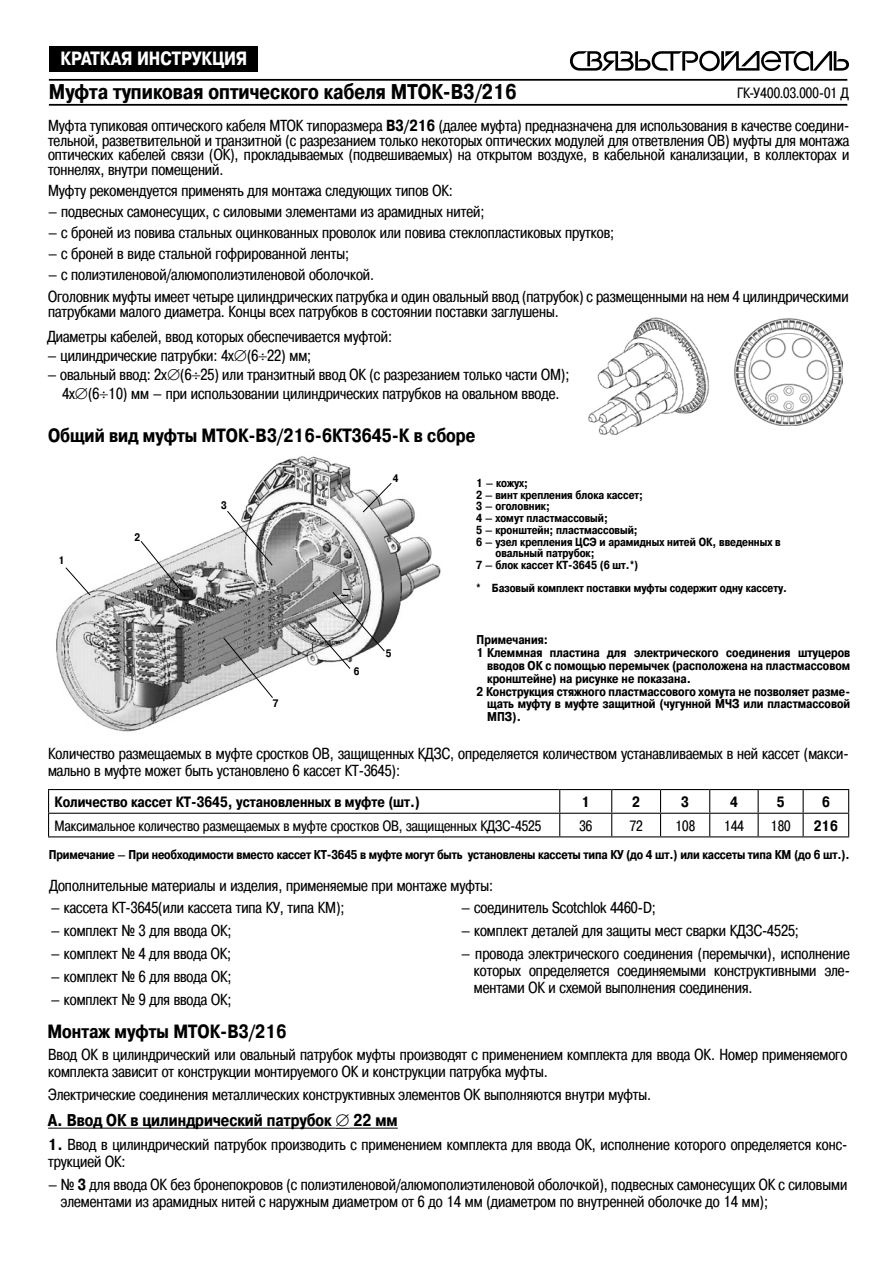
<style>
.page{position:relative;width:893px;height:1263px;background:#fff}
.page>*{position:absolute;margin:0;border:0;box-sizing:border-box;transform-origin:0 0}
.t1{font:700 21.3px "Pragmatica Cond C";color:#000}
.текст{font:700 19.2px "Pragmatica Cond C";color:#000}
.t2{font:700 19.2px "Pragmatica Cond C";color:#fff}
.t3{font:700 17.1px "Pragmatica Cond C";color:#000}
.текст-2{font:16.05px/17.1px "Pragmatica Cond C";color:#000}
.t4{font:14.85px "Pragmatica Cond C";color:#000}
.t5{font:700 14.85px "Pragmatica Cond C";color:#000}
.текст-3{font:700 12.75px/12.8px "Pragmatica Cond C";color:#000;text-align:justify}
.Podpis{font:700 11.7px/11.7px "Pragmatica Cond C";color:#000}
.текст-4{font:700 10.95px "Pragmatica Cond C";color:#000}
.s1{font-weight:700}
</style>
<div class="page">
<img style="left:56px;top:456px;width:385px;height:276px">
<img style="left:588px;top:317px;width:122px;height:118px">
<div style="left:50px;top:46px;width:208px;height:25px;background:#000"></div>
<hr style="left:49px;top:104px;width:798px;height:2px;background:#000">
<hr style="left:49px;top:79px;width:798px;height:2px;background:#000">
<hr style="left:48px;top:789px;width:512px;height:1px;background:#000">
<hr style="left:560px;top:789px;width:52px;height:1px;background:#000">
<hr style="left:612px;top:789px;width:49px;height:1px;background:#000">
<hr style="left:661px;top:789px;width:49px;height:1px;background:#000">
<hr style="left:710px;top:789px;width:48px;height:1px;background:#000">
<hr style="left:758px;top:789px;width:45px;height:1px;background:#000">
<hr style="left:803px;top:789px;width:46px;height:1px;background:#000">
<hr style="left:48px;top:813px;width:512px;height:1px;background:#000">
<svg style="left:48px;top:790px;width:1px;height:46px"></svg>
<hr style="left:560px;top:813px;width:52px;height:1px;background:#000">
<svg style="left:559px;top:790px;width:1px;height:46px"></svg>
<hr style="left:612px;top:813px;width:49px;height:1px;background:#000">
<svg style="left:611px;top:790px;width:1px;height:46px"></svg>
<hr style="left:661px;top:813px;width:49px;height:1px;background:#000">
<svg style="left:660px;top:790px;width:1px;height:46px"></svg>
<hr style="left:710px;top:813px;width:48px;height:1px;background:#000">
<svg style="left:709px;top:790px;width:1px;height:46px"></svg>
<hr style="left:758px;top:813px;width:45px;height:1px;background:#000">
<svg style="left:758px;top:790px;width:1px;height:46px"></svg>
<hr style="left:803px;top:813px;width:46px;height:1px;background:#000">
<svg style="left:803px;top:790px;width:1px;height:46px"></svg>
<svg style="left:848px;top:790px;width:1px;height:46px"></svg>
<hr style="left:48px;top:836px;width:512px;height:1px;background:#000">
<hr style="left:560px;top:836px;width:52px;height:1px;background:#000">
<hr style="left:612px;top:836px;width:49px;height:1px;background:#000">
<hr style="left:661px;top:836px;width:49px;height:1px;background:#000">
<hr style="left:710px;top:836px;width:48px;height:1px;background:#000">
<hr style="left:758px;top:836px;width:45px;height:1px;background:#000">
<hr style="left:803px;top:836px;width:46px;height:1px;background:#000">
<hr style="left:48px;top:1128px;width:288px;height:1px;background:#000">
<svg style="left:336px;top:1128px;width:14px;height:1px"></svg>
<hr style="left:350px;top:1128px;width:48px;height:1px;background:#000">
<svg style="left:570px;top:51px;width:279px;height:20px"></svg>
<img style="left:734px;top:318px;width:108px;height:108px">
<svg style="left:226px;top:510px;width:47px;height:56px"></svg>
<svg style="left:362px;top:482px;width:30px;height:31px"></svg>
<svg style="left:308px;top:589px;width:77px;height:80px"></svg>
<svg style="left:223px;top:637px;width:51px;height:62px"></svg>
<svg style="left:140px;top:540px;width:46px;height:56px"></svg>
<svg style="left:65px;top:567px;width:26px;height:29px"></svg>
<p class="t2" style="left:61px;top:48px;width:188px">КРАТКАЯ ИНСТРУКЦИЯ</p>
<p class="t1" style="left:49px;top:80px;width:469px">Муфта тупиковая оптического кабеля МТОК-В3/216</p>
<p class="t4" style="left:737px;top:84px;width:113px">ГК-У400.03.000-01 Д</p>
<p class="текст-2" style="left:48px;top:118px;width:803px;line-height:14.9px;text-align:justify">Муфта тупиковая оптического кабеля МТОК типоразмера <span class="s1">В3/216</span> (далее муфта) предназначена для использования в качестве соедини&shy;тельной, разветвительной и транзитной (с разрезанием только некоторых оптических модулей для ответвления ОВ) муфты для монтажа оптических кабелей связи (ОК), прокладываемых (подвешиваемых) на открытом воздухе, в кабельной канализации, в коллекторах и тоннелях, внутри помещений.</p>
<p class="текст-2" style="left:48px;top:182px;width:406px">Муфту рекомендуется применять для монтажа следующих типов ОК:</p>
<p class="текст-2" style="left:48px;top:203px;width:438px">– подвесных самонесущих, с силовыми элементами из арамидных нитей;</p>
<p class="текст-2" style="left:48px;top:224px;width:568px">– с броней из повива стальных оцинкованных проволок или повива стеклопластиковых прутков;</p>
<p class="текст-2" style="left:48px;top:245px;width:303px">– с броней в виде стальной гофрированной ленты;</p>
<p class="текст-2" style="left:48px;top:266px;width:328px">– с полиэтиленовой/алюмополиэтиленовой оболочкой.</p>
<p class="текст-2" style="left:48px;top:289px;width:802px;line-height:14.9px">Оголовник муфты имеет четыре цилиндрических патрубка и один овальный ввод (патрубок) с размещенными на нем 4 цилиндрическими патрубками малого диаметра. Концы всех патрубков в состоянии поставки заглушены.</p>
<p class="текст-2" style="left:47px;top:328px;width:346px">Диаметры кабелей, ввод которых обеспечивается муфтой:</p>
<p class="текст-2" style="left:47px;top:347px;width:265px">– цилиндрические патрубки: 4х∅(6 22) мм;</p>
<p class="текст-2" style="left:47px;top:365px;width:524px;line-height:19.2px;text-align:center">– овальный ввод: 2х∅(6 25) или транзитный ввод ОК (с разрезанием только части ОМ);<br>4х∅(6 10) мм – при использовании цилиндрических патрубков на овальном вводе.</p>
<p class="текст" style="left:48px;top:425px;width:429px">Общий вид муфты МТОК-В3/216-6КТ3645-К в сборе</p>
<p class="текст-4" style="left:58px;top:554px;width:8px">1</p>
<p class="текст-4" style="left:134px;top:531px;width:7px">2</p>
<p class="текст-4" style="left:221px;top:499px;width:7px">3</p>
<p class="текст-4" style="left:273px;top:697px;width:7px">7</p>
<p class="текст-4" style="left:393px;top:472px;width:7px">4</p>
<p class="текст-4" style="left:354px;top:665px;width:7px">6</p>
<p class="текст-4" style="left:386px;top:647px;width:7px">5</p>
<p class="Podpis" style="left:476px;top:477px;width:53px">1 – кожух;</p>
<p class="Podpis" style="left:476px;top:489px;width:168px">2 – винт крепления блока кассет;</p>
<p class="Podpis" style="left:476px;top:500px;width:75px">3 – оголовник;</p>
<p class="Podpis" style="left:476px;top:512px;width:133px">4 – хомут пластмассовый;</p>
<p class="Podpis" style="left:476px;top:524px;width:163px">5 – кронштейн; пластмассовый;</p>
<p class="Podpis" style="left:495px;top:536px;width:287px;text-indent:-19px">6 – узел крепления ЦСЭ и арамидных нитей ОК, введенных в овальный патрубок;</p>
<p class="Podpis" style="left:476px;top:559px;width:164px">7 – блок кассет КТ-3645 (6 шт.*)</p>
<p class="Podpis" style="left:476px;top:583px;width:312px">* Базовый комплект поставки муфты содержит одну кассету.</p>
<p class="текст-3" style="left:477px;top:634px;width:73px">Примечания:</p>
<p class="текст-3" style="left:487px;top:646px;width:364px;text-indent:-11px">1 Клеммная пластина для электрического соединения штуцеров вводов ОК с помощью перемычек (расположена на пластмассовом кронштейне) на рисунке не показана.</p>
<p class="текст-3" style="left:487px;top:685px;width:364px;text-indent:-11px">2 Конструкция стяжного пластмассового хомута не позволяет разме&shy;щать муфту в муфте защитной (чугунной МЧЗ или пластмассовой МПЗ).</p>
<p class="текст-2" style="left:48px;top:745px;width:802px">Количество размещаемых в муфте сростков ОВ, защищенных КДЗС, определяется количеством устанавливаемых в ней кассет (макси&shy;мально в муфте может быть установлено 6 кассет КТ-3645):</p>
<p class="t5" style="left:55px;top:794px;width:367px">Количество кассет КТ-3645, установленных в муфте (шт.)</p>
<p class="t5" style="left:581px;top:794px;width:10px">1</p>
<p class="t5" style="left:632px;top:794px;width:9px">2</p>
<p class="t5" style="left:681px;top:794px;width:9px">3</p>
<p class="t5" style="left:730px;top:794px;width:9px">4</p>
<p class="t5" style="left:777px;top:794px;width:9px">5</p>
<p class="t5" style="left:822px;top:794px;width:9px">6</p>
<p class="t4" style="left:55px;top:817px;width:488px">Максимальное количество размещаемых в муфте сростков ОВ, защищенных КДЗС-4525</p>
<p class="t4" style="left:579px;top:817px;width:14px">36</p>
<p class="t4" style="left:630px;top:817px;width:14px">72</p>
<p class="t4" style="left:675px;top:817px;width:22px">108</p>
<p class="t4" style="left:724px;top:817px;width:21px">144</p>
<p class="t4" style="left:770px;top:817px;width:22px">180</p>
<p class="t5" style="left:814px;top:817px;width:26px">216</p>
<p class="текст-3" style="left:49px;top:849px;width:802px">Примечание – При необходимости вместо кассет КТ-3645 в муфте могут быть установлены кассеты типа КУ (до 4 шт.) или кассеты типа КМ (до 6 шт.).</p>
<p class="текст-2" style="left:50px;top:877px;width:445px">Дополнительные материалы и изделия, применяемые при монтаже муфты:</p>
<p class="текст-2" style="left:461px;top:898px;width:196px">– соединитель Scotchlok 4460-D;</p>
<p class="текст-2" style="left:461px;top:922px;width:339px">– комплект деталей для защиты мест сварки КДЗС-4525;</p>
<p class="текст-2" style="left:474px;top:945px;width:378px;text-align:justify;text-indent:-13px">– провода электрического соединения (перемычки), исполнение которых определяется соединяемыми конструктивными эле&shy;ментами ОК и схемой выполнения соединения.</p>
<p class="текст-2" style="left:51px;top:899px;width:295px">– кассета КТ-3645(или кассета типа КУ, типа КМ);</p>
<p class="текст-2" style="left:51px;top:922px;width:182px">– комплект № 3 для ввода ОК;</p>
<p class="текст-2" style="left:51px;top:945px;width:182px">– комплект № 4 для ввода ОК;</p>
<p class="текст-2" style="left:51px;top:968px;width:182px">– комплект № 6 для ввода ОК;</p>
<p class="текст-2" style="left:51px;top:991px;width:182px">– комплект № 9 для ввода ОК;</p>
<p class="текст" style="left:47px;top:1020px;width:241px">Монтаж муфты МТОК-В3/216</p>
<p class="текст-2" style="left:48px;top:1046px;width:801px">Ввод ОК в цилиндрический или овальный патрубок муфты производят с применением комплекта для ввода ОК. Номер применяемого комплекта зависит от конструкции монтируемого ОК и конструкции патрубка муфты.</p>
<p class="текст-2" style="left:48px;top:1086px;width:605px">Электрические соединения металлических конструктивных элементов ОК выполняются внутри муфты.</p>
<p class="t3" style="left:48px;top:1111px;width:351px">А. Ввод ОК в цилиндрический патрубок ∅ 22 мм</p>
<p class="текст-2" style="left:48px;top:1135px;width:801px"><span class="s1">1.</span> Ввод в цилиндрический патрубок производить с применением комплекта для ввода ОК, исполнение которого определяется конс&shy;трукцией ОК:</p>
<p class="текст-2" style="left:61px;top:1175px;width:788px;text-indent:-13px">– № <span class="s1">3</span> для ввода ОК без бронепокровов (с полиэтиленовой/алюмополиэтиленовой оболочкой), подвесных самонесущих ОК с силовыми элементами из арамидных нитей с наружным диаметром от 6 до 14 мм (диаметром по внутренней оболочке до 14 мм);</p>
</div>
